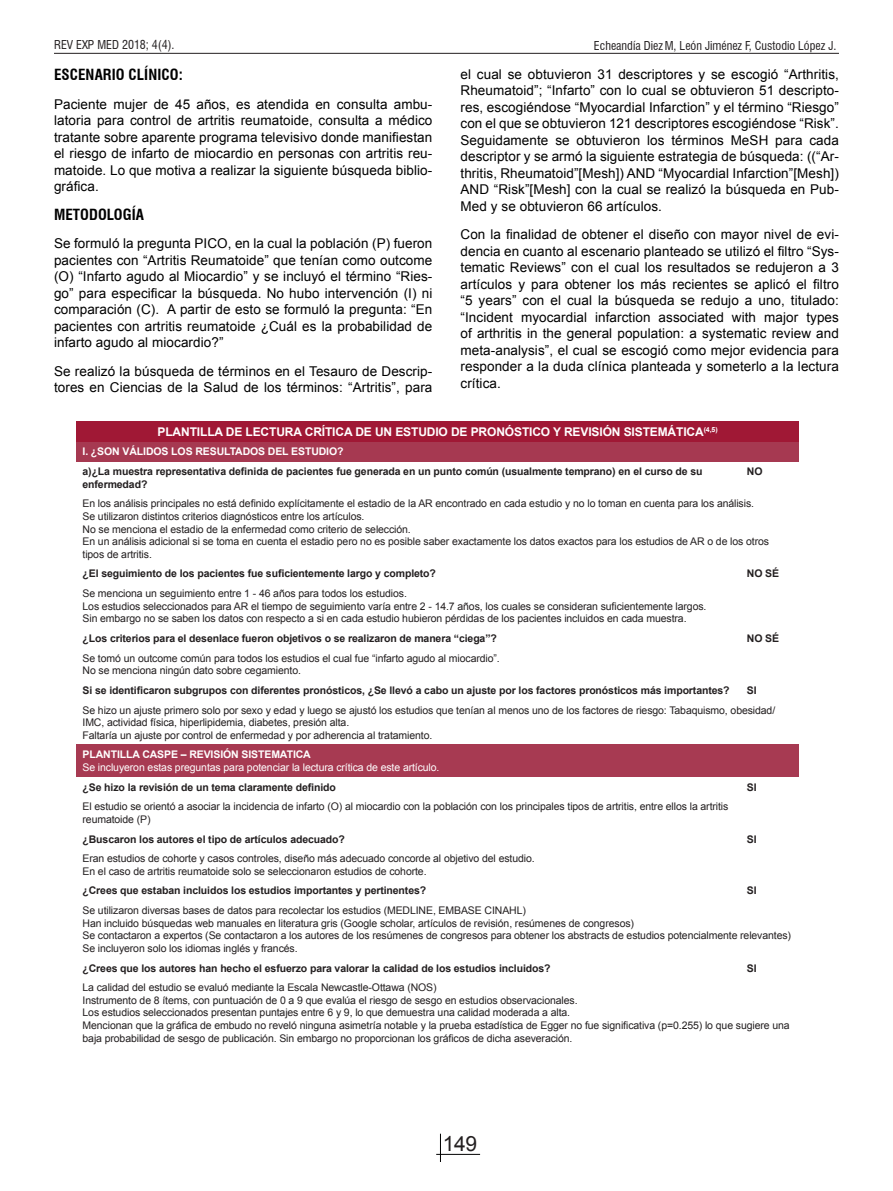
<style>
.page{position:relative;width:893px;height:1191px;background:#fff}
.page>*{position:absolute;margin:0;border:0;box-sizing:border-box;transform-origin:0 0}
.t1{font:21px "Arial";color:#231f20}
.t2{font:700 condensed 15px "Swiss 721 BT";letter-spacing:.005em;color:#000}
.t3{font:13.5px/16.5px "Arial";letter-spacing:.005em;color:#000;text-align:justify}
.t4{font:700 12px "Arial";letter-spacing:-.01em;color:#fff}
.t5{font:condensed 12px "Swiss 721 BT";color:#231f20}
.t6{font:10.5px/12.6px "Arial";letter-spacing:-.01em;color:#231f20}
.t7{font:700 10.5px/12.6px "Arial";letter-spacing:-.01em;color:#231f20}
.t8{font:700 10.5px "Arial";letter-spacing:-.01em;color:#fff}
.t9{font:10.5px "Arial";letter-spacing:-.01em;color:#fff}
</style>
<div class="page">
<svg style="left:440px;top:1133px;width:1px;height:29px"></svg>
<hr style="left:436px;top:1154px;width:44px;height:1px;background:#000">
<hr style="left:54px;top:53px;width:785px;height:1px;background:#231f20">
<div style="left:77px;top:421px;width:722px;height:21px;background:#a01835"></div>
<div style="left:77px;top:442px;width:722px;height:19px;background:#a63951"></div>
<div style="left:77px;top:744px;width:722px;height:33px;background:#a73a52"></div>
<p class="t5" style="left:54px;top:37px;width:122px">REV EXP MED 2018; 4(4).</p>
<h2 class="t2" style="left:54px;top:66px;width:130px">ESCENARIO CLÍNICO:</h2>
<p class="t3" style="left:54px;top:96px;width:380px">Paciente mujer de 45 años, es atendida en consulta ambu&shy;latoria para control de artritis reumatoide, consulta a médico tratante sobre aparente programa televisivo donde manifiestan el riesgo de infarto de miocardio en personas con artritis reu&shy;matoide. Lo que motiva a realizar la siguiente búsqueda biblio&shy;gráfica.</p>
<h2 class="t2" style="left:54px;top:205px;width:91px">METODOLOGÍA</h2>
<p class="t3" style="left:54px;top:235px;width:380px">Se formuló la pregunta PICO, en la cual la población (P) fueron pacientes con “Artritis Reumatoide” que tenían como outcome (O) “Infarto agudo al Miocardio” y se incluyó el término “Ries&shy;go” para especificar la búsqueda. No hubo intervención (I) ni comparación (C). A partir de esto se formuló la pregunta: “En pacientes con artritis reumatoide ¿Cuál es la probabilidad de infarto agudo al miocardio?”</p>
<p class="t3" style="left:54px;top:363px;width:380px">Se realizó la búsqueda de términos en el Tesauro de Descrip&shy;tores en Ciencias de la Salud de los términos: “Artritis”, para</p>
<p class="t5" style="left:594px;top:38px;width:244px">Echeandía DiezM, León Jiménez F, Custodio López J.</p>
<p class="t3" style="left:460px;top:66px;width:380px">el cual se obtuvieron 31 descriptores y se escogió “Arthritis, Rheumatoid”; “Infarto” con lo cual se obtuvieron 51 descripto&shy;res, escogiéndose “Myocardial Infarction” y el término “Riesgo” con el que se obtuvieron 121 descriptores escogiéndose “Risk”.<br>Seguidamente se obtuvieron los términos MeSH para cada descriptor y se armó la siguiente estrategia de búsqueda: ((“Ar&shy;thritis, Rheumatoid”[Mesh]) AND “Myocardial Infarction”[Mesh])<br>AND “Risk”[Mesh] con la cual se realizó la búsqueda en Pub-Med y se obtuvieron 66 artículos.</p>
<p class="t3" style="left:460px;top:226px;width:380px">Con la finalidad de obtener el diseño con mayor nivel de evi&shy;dencia en cuanto al escenario planteado se utilizó el filtro “Sys&shy;tematic Reviews” con el cual los resultados se redujeron a 3 artículos y para obtener los más recientes se aplicó el filtro “5 years” con el cual la búsqueda se redujo a uno, titulado: “Incident myocardial infarction associated with major types of arthritis in the general population: a systematic review and meta-analysis”, el cual se escogió como mejor evidencia para responder a la duda clínica planteada y someterlo a la lectura crítica.</p>
<p class="t4" style="left:158px;top:423px;width:562px">PLANTILLA DE LECTURA CRÍTICA DE UN ESTUDIO DE PRONÓSTICO Y REVISIÓN SISTEMÁTICA<sup>(4,5)</sup></p>
<p class="t8" style="left:83px;top:445px;width:263px">I. ¿SON VÁLIDOS LOS RESULTADOS DEL ESTUDIO?</p>
<p class="t7" style="left:83px;top:465px;width:622px">a)¿La muestra representativa definida de pacientes fue generada en un punto común (usualmente temprano) en el curso de su enfermedad?</p>
<p class="t7" style="left:747px;top:465px;width:17px">NO</p>
<p class="t6" style="left:83px;top:497px;width:688px">En los análisis principales no está definido explícitamente el estadio de la AR encontrado en cada estudio y no lo toman en cuenta para los análisis.<br>Se utilizaron distintos criterios diagnósticos entre los artículos.<br>No se menciona el estadio de la enfermedad como criterio de selección.<br>En un análisis adicional si se toma en cuenta el estadio pero no es posible saber exactamente los datos exactos para los estudios de AR o de los otros tipos de artritis.</p>
<p class="t7" style="left:83px;top:568px;width:355px">¿El seguimiento de los pacientes fue suficientemente largo y completo?</p>
<p class="t7" style="left:747px;top:568px;width:34px">NO SÉ</p>
<p class="t6" style="left:83px;top:587px;width:625px">Se menciona un seguimiento entre 1 - 46 años para todos los estudios.<br>Los estudios seleccionados para AR el tiempo de seguimiento varía entre 2 - 14.7 años, los cuales se consideran suficientemente largos.<br>Sin embargo no se saben los datos con respecto a si en cada estudio hubieron pérdidas de los pacientes incluidos en cada muestra.</p>
<p class="t7" style="left:83px;top:632px;width:416px">¿Los criterios para el desenlace fueron objetivos o se realizaron de manera “ciega”?</p>
<p class="t7" style="left:747px;top:632px;width:34px">NO SÉ</p>
<p class="t6" style="left:83px;top:652px;width:419px">Se tomó un outcome común para todos los estudios el cual fue “infarto agudo al miocardio”.<br>No se menciona ningún dato sobre cegamiento.</p>
<p class="t7" style="left:83px;top:684px;width:649px">Si se identificaron subgrupos con diferentes pronósticos, ¿Se llevó a cabo un ajuste por los factores pronósticos más importantes?</p>
<p class="t7" style="left:747px;top:684px;width:11px">SI</p>
<p class="t6" style="left:83px;top:703px;width:694px">Se hizo un ajuste primero solo por sexo y edad y luego se ajustó los estudios que tenían al menos uno de los factores de riesgo: Tabaquismo, obesidad/<br>IMC, actividad física, hiperlipidemia, diabetes, presión alta.<br>Faltaría un ajuste por control de enfermedad y por adherencia al tratamiento.</p>
<p class="t8" style="left:83px;top:747px;width:230px">PLANTILLA CASPE – REVISIÓN SISTEMATICA</p>
<p class="t9" style="left:83px;top:760px;width:358px">Se incluyeron estas preguntas para potenciar la lectura crítica de este artículo.</p>
<p class="t7" style="left:83px;top:781px;width:255px">¿Se hizo la revisión de un tema claramente definido</p>
<p class="t7" style="left:747px;top:781px;width:11px">SI</p>
<p class="t6" style="left:83px;top:800px;width:647px">El estudio se orientó a asociar la incidencia de infarto (O) al miocardio con la población con los principales tipos de artritis, entre ellos la artritis reumatoide (P)</p>
<p class="t7" style="left:83px;top:833px;width:264px">¿Buscaron los autores el tipo de artículos adecuado?</p>
<p class="t7" style="left:747px;top:833px;width:11px">SI</p>
<p class="t6" style="left:83px;top:852px;width:454px">Eran estudios de cohorte y casos controles, diseño más adecuado concorde al objetivo del estudio.<br>En el caso de artritis reumatoide solo se seleccionaron estudios de cohorte.</p>
<p class="t7" style="left:83px;top:884px;width:345px">¿Crees que estaban incluidos los estudios importantes y pertinentes?</p>
<p class="t7" style="left:747px;top:884px;width:11px">SI</p>
<p class="t6" style="left:83px;top:904px;width:710px">Se utilizaron diversas bases de datos para recolectar los estudios (MEDLINE, EMBASE CINAHL)<br>Han incluido búsquedas web manuales en literatura gris (Google scholar, artículos de revisión, resúmenes de congresos)<br>Se contactaron a expertos (Se contactaron a los autores de los resúmenes de congresos para obtener los abstracts de estudios potencialmente relevantes)<br>Se incluyeron solo los idiomas inglés y francés.</p>
<p class="t7" style="left:83px;top:962px;width:470px">¿Crees que los autores han hecho el esfuerzo para valorar la calidad de los estudios incluidos?</p>
<p class="t7" style="left:747px;top:962px;width:11px">SI</p>
<p class="t6" style="left:83px;top:981px;width:709px">La calidad del estudio se evaluó mediante la Escala Newcastle-Ottawa (NOS)<br>Instrumento de 8 ítems, con puntuación de 0 a 9 que evalúa el riesgo de sesgo en estudios observacionales.<br>Los estudios seleccionados presentan puntajes entre 6 y 9, lo que demuestra una calidad moderada a alta.<br>Mencionan que la gráfica de embudo no reveló ninguna asimetría notable y la prueba estadística de Egger no fue significativa (p=0.255) lo que sugiere una baja probabilidad de sesgo de publicación. Sin embargo no proporcionan los gráficos de dicha aseveración.</p>
<h1 class="t1" style="left:443px;top:1130px;width:36px">149</h1>
</div>
